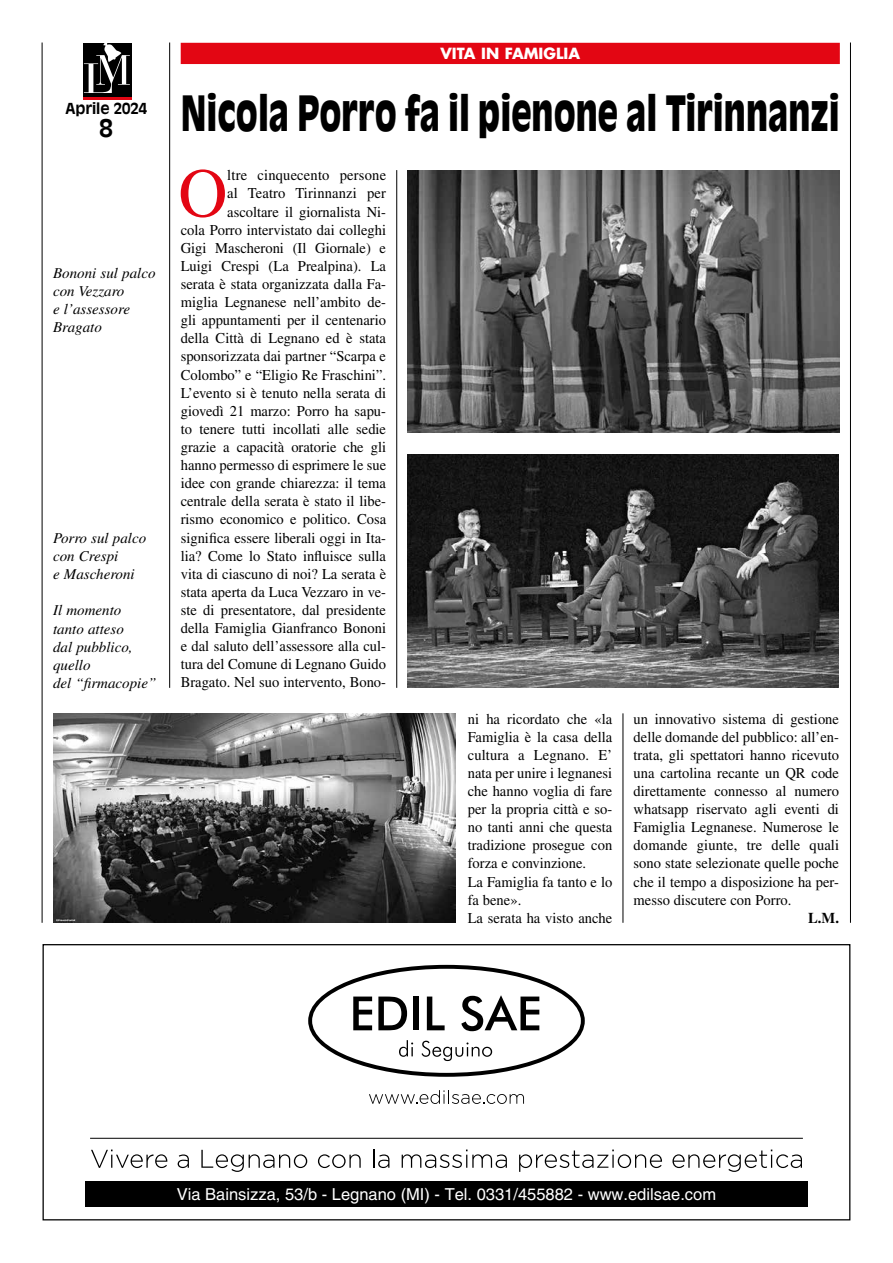
<style>
.page{position:relative;width:893px;height:1263px;background:#fff}
.page>*{position:absolute;margin:0;border:0;box-sizing:border-box;transform-origin:0 0}
.t1{font:69.75px "Times LT Std";color:#e30613}
.t2{font:900 48px "Antique Olive Std";color:#000;scale:.69 1}
.t3{font:700 24px "Antique Olive Std";color:#000}
.t4{font:16.5px "Helvetica LT Std";color:#fff}
.t5{font:15px/18.1px "Times LT Std";color:#000}
.t6{font:italic 15px/18.1px "Times LT Std";color:#000}
.t7{font:700 15px "Futura Std";color:#fff}
.t8{font:700 15px "Antique Olive Std";color:#000}
.t9{font:700 15px "Times LT Std";color:#000}
</style>
<div class="page">
<div style="left:83px;top:44px;width:48px;height:54px;background:#000"></div>
<hr style="left:83px;top:98px;width:48px;height:2px;background:#e30613">
<svg style="left:84px;top:43px;width:46px;height:50px"></svg>
<hr style="left:42px;top:43px;width:1px;height:880px;background:#000">
<hr style="left:169px;top:43px;width:1px;height:645px;background:#000">
<div style="left:181px;top:43px;width:659px;height:21px;background:#e30613"></div>
<hr style="left:850px;top:43px;width:1px;height:880px;background:#000">
<hr style="left:396px;top:170px;width:1px;height:518px;background:#000">
<hr style="left:622px;top:713px;width:1px;height:210px;background:#000">
<img style="left:408px;top:455px;width:431px;height:233px">
<img style="left:53px;top:713px;width:403px;height:209px">
<img style="left:408px;top:170px;width:432px;height:263px">
<svg style="left:308px;top:965px;width:277px;height:112px"></svg>
<svg style="left:369px;top:1090px;width:155px;height:14px"></svg>
<svg style="left:91px;top:1149px;width:76px;height:19px"></svg>
<svg style="left:178px;top:1154px;width:11px;height:14px"></svg>
<svg style="left:201px;top:1150px;width:106px;height:22px"></svg>
<svg style="left:318px;top:1154px;width:43px;height:14px"></svg>
<svg style="left:373px;top:1149px;width:16px;height:19px"></svg>
<svg style="left:402px;top:1149px;width:105px;height:19px"></svg>
<svg style="left:519px;top:1149px;width:143px;height:23px"></svg>
<svg style="left:672px;top:1149px;width:130px;height:23px"></svg>
<hr style="left:90px;top:1138px;width:713px;height:1px;background:#000">
<div style="left:85px;top:1181px;width:723px;height:25px;background:#000"></div>
<p class="t8" style="left:65px;top:99px;width:83px">Aprile 2024</p>
<h3 class="t3" style="left:100px;top:113px;width:15px">8</h3>
<p class="t6" style="left:53px;top:263px;width:104px">Bononi sul palco con Vezzaro<br>e l’assessore<br>Bragato</p>
<p class="t6" style="left:53px;top:529px;width:95px">Porro sul palco con Crespi<br>e Mascheroni</p>
<p class="t6" style="left:53px;top:601px;width:105px">Il momento<br>tanto atteso<br>dal pubblico, quello<br>del “firmacopie”</p>
<p class="t7" style="left:440px;top:43px;width:141px">VITA IN FAMIGLIA</p>
<h2 class="t2" style="left:181px;top:84px;width:957px">Nicola Porro fa il pienone al Tirinnanzi</h2>
<h1 class="t1" style="left:178px;top:154px;width:50px">O</h1>
<p class="t5" style="left:181px;top:166px;width:207px;text-align:right">ltre cinquecento persone<br>al Teatro Tirinnanzi per ascoltare il giornalista Ni-<br>cola Porro intervistato dai colleghi Gigi Mascheroni (Il Giornale) e Luigi Crespi (La Prealpina). La serata è stata organizzata dalla Fa&shy;miglia Legnanese nell’ambito de&shy;gli appuntamenti per il centenario della Città di Legnano ed è stata sponsorizzata dai partner “Scarpa e Colombo” e “Eligio Re Fraschini”.<br>L’evento si è tenuto nella serata di giovedì 21 marzo: Porro ha sapu&shy;to tenere tutti incollati alle sedie grazie a capacità oratorie che gli hanno permesso di esprimere le sue idee con grande chiarezza: il tema centrale della serata è stato il libe&shy;rismo economico e politico. Cosa significa essere liberali oggi in Ita&shy;lia? Come lo Stato influisce sulla vita di ciascuno di noi? La serata è stata aperta da Luca Vezzaro in ve&shy;ste di presentatore, dal presidente della Famiglia Gianfranco Bononi e dal saluto dell’assessore alla cul&shy;tura del Comune di Legnano Guido Bragato. Nel suo intervento, Bono-</p>
<p class="t5" style="left:468px;top:709px;width:146px">ni ha ricordato che «la<br>Famiglia è la casa della cultura a Legnano. E’ nata per unire i legnanesi che hanno voglia di fare per la propria città e so&shy;no tanti anni che questa tradizione prosegue con forza e convinzione.<br>La Famiglia fa tanto e lo fa bene».<br>La serata ha visto anche</p>
<p class="t5" style="left:634px;top:709px;width:207px;text-align:justify">un innovativo sistema di gestione delle domande del pubblico: all’en&shy;trata, gli spettatori hanno ricevuto una cartolina recante un QR code direttamente connesso al numero whatsapp riservato agli eventi di Famiglia Legnanese. Numerose le domande giunte, tre delle quali sono state selezionate quelle poche che il tempo a disposizione ha per&shy;messo discutere con Porro.</p>
<p class="t9" style="left:808px;top:909px;width:32px">L.M.</p>
<p class="t4" style="left:177px;top:1184px;width:541px">Via Bainsizza, 53/b - Legnano (MI) - Tel. 0331/455882 - www.edilsae.com</p>
</div>
